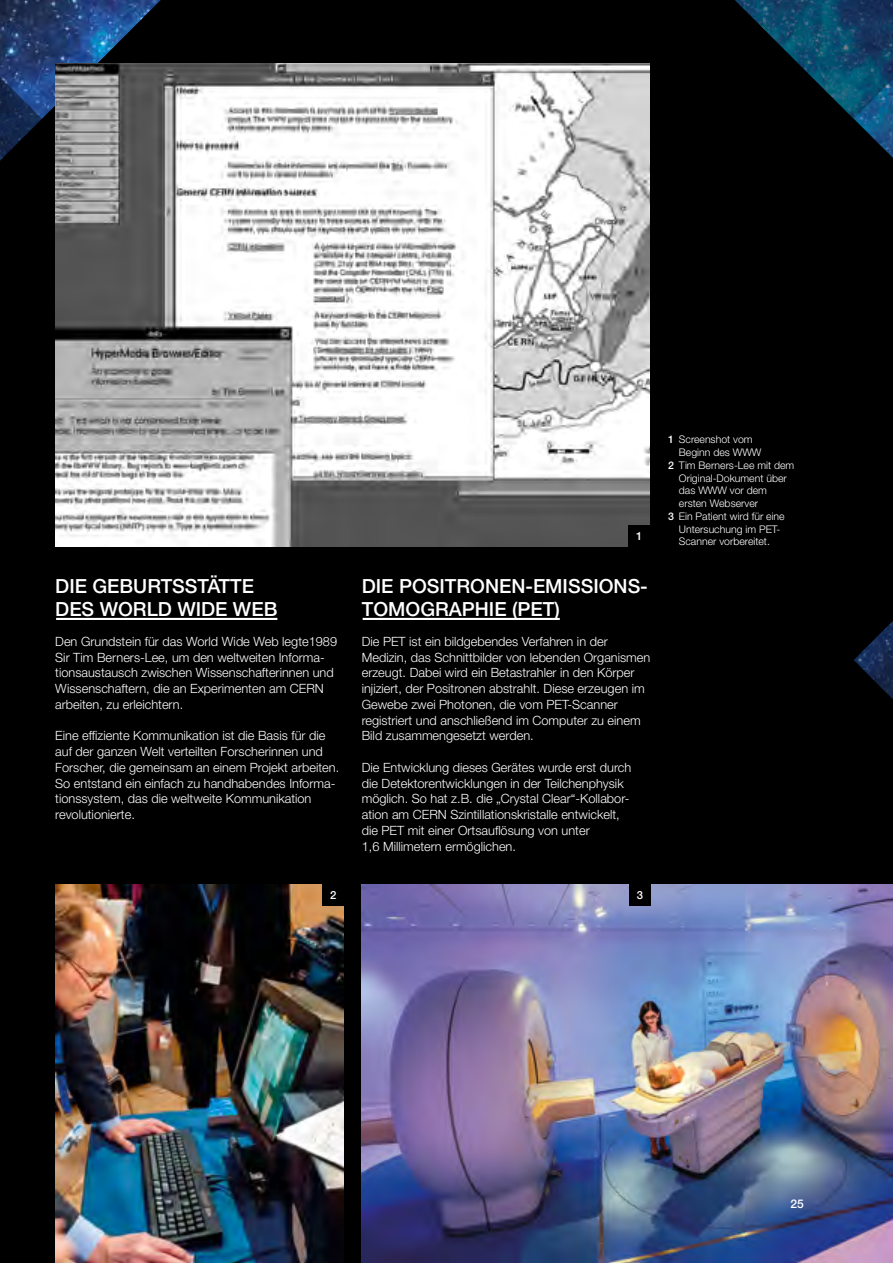
<style>
.page{position:relative;width:893px;height:1263px;background:#000}
.page>*{position:absolute;margin:0;border:0;box-sizing:border-box;transform-origin:0 0}
.SUBHEADLINE_UNTERSTR{font:500 19.5px "Helvetica Neue LT Std";color:#fff}
.t1{font:300 12.75px/15.8px "Helvetica Neue LT Std";color:#fff}
.t2{font:500 12px "Helvetica Neue LT Std";color:#fff}
.t3{font:500 11.25px "Helvetica Neue LT Std";color:#fff}
.t4{font:300 10.5px/12.8px "Helvetica Neue LT Std";color:#fff}
.s1{font-weight:500}
</style>
<div class="page">
<img style="left:0;top:548px;width:1px;height:715px">
<hr style="left:56px;top:618px;width:221px;height:2px;background:#fff">
<hr style="left:363px;top:618px;width:197px;height:2px;background:#fff">
<img style="left:55px;top:63px;width:595px;height:483px">
<img style="left:55px;top:884px;width:289px;height:379px">
<img style="left:362px;top:884px;width:531px;height:379px">
<div style="left:629px;top:525px;width:21px;height:21px;background:#000"></div>
<div style="left:323px;top:884px;width:21px;height:21px;background:#000"></div>
<div style="left:629px;top:884px;width:21px;height:21px;background:#000"></div>
<p class="SUBHEADLINE_UNTERSTR" style="left:55px;top:574px;width:200px">DIE GEBURTSSTÄTTE</p>
<p class="SUBHEADLINE_UNTERSTR" style="left:55px;top:597px;width:224px">DES WORLD WIDE WEB</p>
<p class="t1" style="left:55px;top:633px;width:283px">Den Grundstein für das World Wide Web legte1989<br>Sir Tim Berners-Lee, um den weltweiten Informa-</p>
<p class="t1" style="left:55px;top:665px;width:280px">tionsaustausch zwischen Wissenschafterinnen und<br>Wissenschaftern, die an Experimenten am CERN arbeiten, zu erleichtern.</p>
<p class="t1" style="left:55px;top:728px;width:285px">Eine effiziente Kommunikation ist die Basis für die auf der ganzen Welt verteilten Forscherinnen und Forscher, die gemeinsam an einem Projekt arbeiten.<br>So entstand ein einfach zu handhabendes Informa-</p>
<p class="t1" style="left:55px;top:791px;width:258px">tionssystem, das die weltweite Kommunikation revolutionierte.</p>
<p class="t3" style="left:636px;top:529px;width:8px">1</p>
<p class="SUBHEADLINE_UNTERSTR" style="left:362px;top:574px;width:288px">DIE POSITRONEN-EMISSIONS-</p>
<p class="SUBHEADLINE_UNTERSTR" style="left:362px;top:597px;width:199px">TOMOGRAPHIE (PET)</p>
<p class="t1" style="left:362px;top:633px;width:290px">Die PET ist ein bildgebendes Verfahren in der Medizin, das Schnittbilder von lebenden Organismen erzeugt. Dabei wird ein Betastrahler in den Körper injiziert, der Positronen abstrahlt. Diese erzeugen im Gewebe zwei Photonen, die vom PET-Scanner registriert und anschließend im Computer zu einem Bild zusammengesetzt werden.</p>
<p class="t1" style="left:362px;top:759px;width:271px">Die Entwicklung dieses Gerätes wurde erst durch die Detektorentwicklungen in der Teilchenphysik möglich. So hat z.B. die „Crystal Clear“-Kollabor-</p>
<p class="t1" style="left:362px;top:806px;width:259px">ation am CERN Szintillationskristalle entwickelt,</p>
<p class="t1" style="left:362px;top:822px;width:229px">die PET mit einer Ortsauflösung von unter</p>
<p class="t1" style="left:362px;top:838px;width:156px">1,6 Millimetern ermöglichen.</p>
<p class="t3" style="left:330px;top:888px;width:8px">2</p>
<p class="t3" style="left:637px;top:888px;width:8px">3</p>
<p class="t4" style="left:668px;top:433px;width:86px"><span class="s1">1</span> Screenshot vom</p>
<p class="t4" style="left:679px;top:446px;width:84px">Beginn des WWW</p>
<p class="t4" style="left:679px;top:458px;width:117px;text-indent:-11px"><span class="s1">2</span> Tim Berners-Lee mit dem<br>Original-Dokument über das WWW vor dem</p>
<p class="t4" style="left:679px;top:497px;width:81px">ersten Webserver</p>
<p class="t4" style="left:668px;top:509px;width:118px;text-align:center"><span class="s1">3</span> Ein Patient wird für eine<br>Untersuchung im PET-<br>Scanner vorbereitet.</p>
<p class="t2" style="left:790px;top:1196px;width:15px">25</p>
</div>
